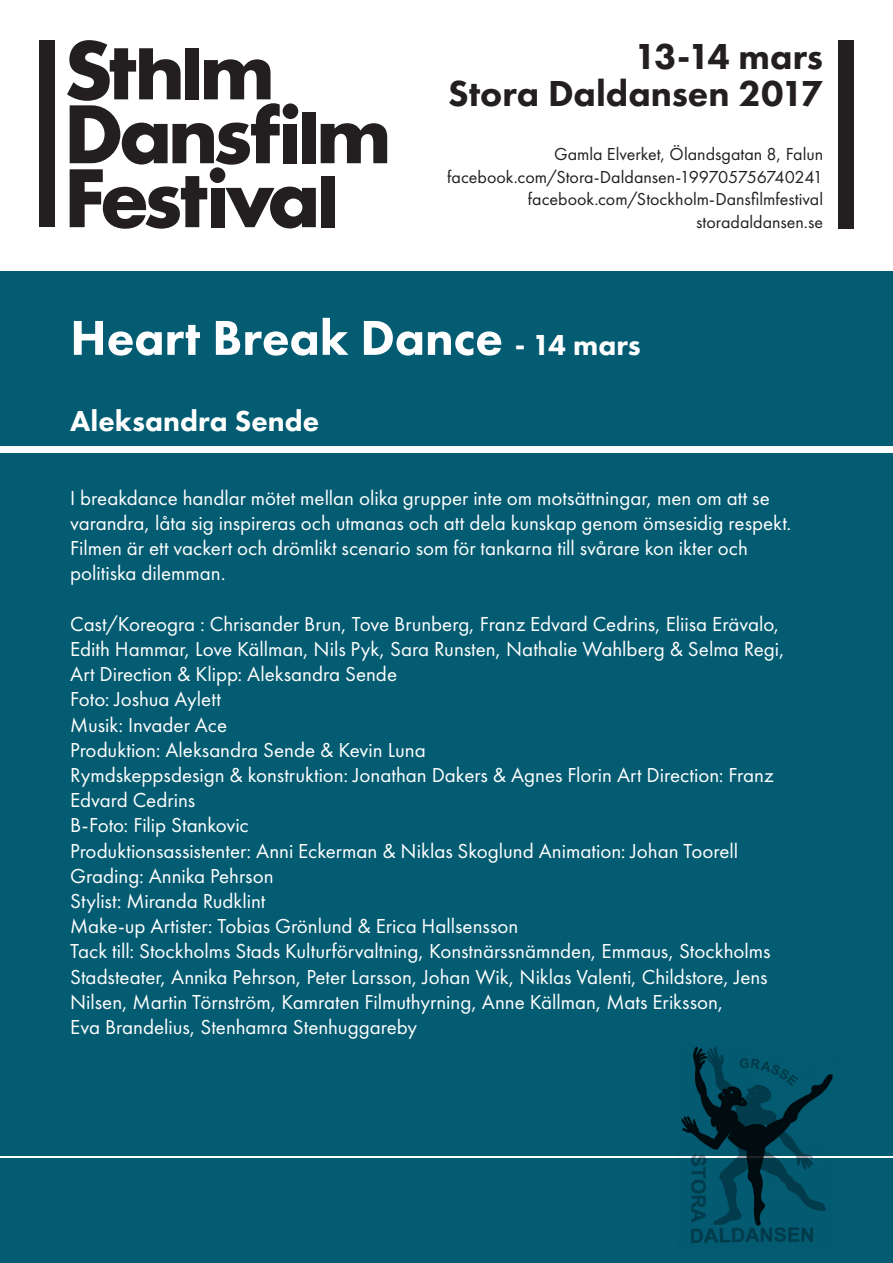
<style>
.page{position:relative;width:893px;height:1263px;background:#fff}
.page>*{position:absolute;margin:0;border:0;box-sizing:border-box;transform-origin:0 0}
.t1{font:800 50.7px "Futura PT";color:#fff}
.t2{font:800 37.5px "Futura PT";color:#231f20}
.t3{font:800 30px "Futura PT";color:#fff}
.t4{font:21px/25.2px "Futura PT";color:#fff}
.t5{font:18px "Futura PT";color:#231f20}
.s1{font-size:30px}
</style>
<div class="page">
<div style="left:0;top:271px;width:893px;height:992px;background:#045c72"></div>
<div style="left:40px;top:41px;width:15px;height:186px;background:#231f20"></div>
<svg style="left:67px;top:40px;width:320px;height:189px"></svg>
<div style="left:838px;top:40px;width:15px;height:189px;background:#231f20"></div>
<div style="left:0;top:446px;width:893px;height:7px;background:#fff"></div>
<hr style="left:0;top:1157px;width:893px;height:1px;background:#fff">
<img style="left:677px;top:1046px;width:161px;height:197px">
<p class="t2" style="left:634px;top:33px;width:190px">13-14 mars</p>
<p class="t2" style="left:448px;top:70px;width:376px">Stora Daldansen 2017</p>
<p class="t5" style="left:554px;top:144px;width:271px">Gamla Elverket, Ölandsgatan 8, Falun</p>
<p class="t5" style="left:447px;top:166px;width:377px">facebook.com/Stora-Daldansen-199705756740241</p>
<p class="t5" style="left:528px;top:189px;width:297px">facebook.com/Stockholm-Dansfilmfestival</p>
<p class="t5" style="left:696px;top:211px;width:128px">storadaldansen.se</p>
<p class="t1" style="left:70px;top:306px;width:572px">Heart Break Dance <span class="s1">- 14 mars</span></p>
<p class="t3" style="left:70px;top:402px;width:251px">Aleksandra Sende</p>
<p class="t4" style="left:70px;top:485px;width:723px">I breakdance handlar mötet mellan olika grupper inte om motsättningar, men om att se varandra, låta sig inspireras och utmanas och att dela kunskap genom ömsesidig respekt.<br>Filmen är ett vackert och drömlikt scenario som för tankarna till svårare kon ikter och</p>
<p class="t4" style="left:70px;top:561px;width:157px">politiska dilemman.</p>
<p class="t4" style="left:70px;top:611px;width:716px">Cast/Koreogra : Chrisander Brun, Tove Brunberg, Franz Edvard Cedrins, Eliisa Erävalo,<br>Edith Hammar, Love Källman, Nils Pyk, Sara Runsten, Nathalie Wahlberg &amp; Selma Regi,<br>Art Direction &amp; Klipp: Aleksandra Sende</p>
<p class="t4" style="left:70px;top:687px;width:152px">Foto: Joshua Aylett</p>
<p class="t4" style="left:70px;top:712px;width:158px">Musik: Invader Ace</p>
<p class="t4" style="left:70px;top:737px;width:357px">Produktion: Aleksandra Sende &amp; Kevin Luna</p>
<p class="t4" style="left:70px;top:762px;width:705px">Rymdskeppsdesign &amp; konstruktion: Jonathan Dakers &amp; Agnes Florin Art Direction: Franz<br>Edvard Cedrins</p>
<p class="t4" style="left:70px;top:813px;width:180px">B-Foto: Filip Stankovic</p>
<p class="t4" style="left:70px;top:838px;width:669px">Produktionsassistenter: Anni Eckerman &amp; Niklas Skoglund Animation: Johan Toorell</p>
<p class="t4" style="left:70px;top:863px;width:205px">Grading: Annika Pehrson</p>
<p class="t4" style="left:70px;top:888px;width:197px">Stylist: Miranda Rudklint</p>
<p class="t4" style="left:70px;top:913px;width:450px">Make-up Artister: Tobias Grönlund &amp; Erica Hallsensson</p>
<p class="t4" style="left:70px;top:939px;width:702px">Tack till: Stockholms Stads Kulturförvaltning, Konstnärssnämnden, Emmaus, Stockholms<br>Stadsteater, Annika Pehrson, Peter Larsson, Johan Wik, Niklas Valenti, Childstore, Jens<br>Nilsen, Martin Törnström, Kamraten Filmuthyrning, Anne Källman, Mats Eriksson,</p>
<p class="t4" style="left:70px;top:1014px;width:349px">Eva Brandelius, Stenhamra Stenhuggareby</p>
</div>
